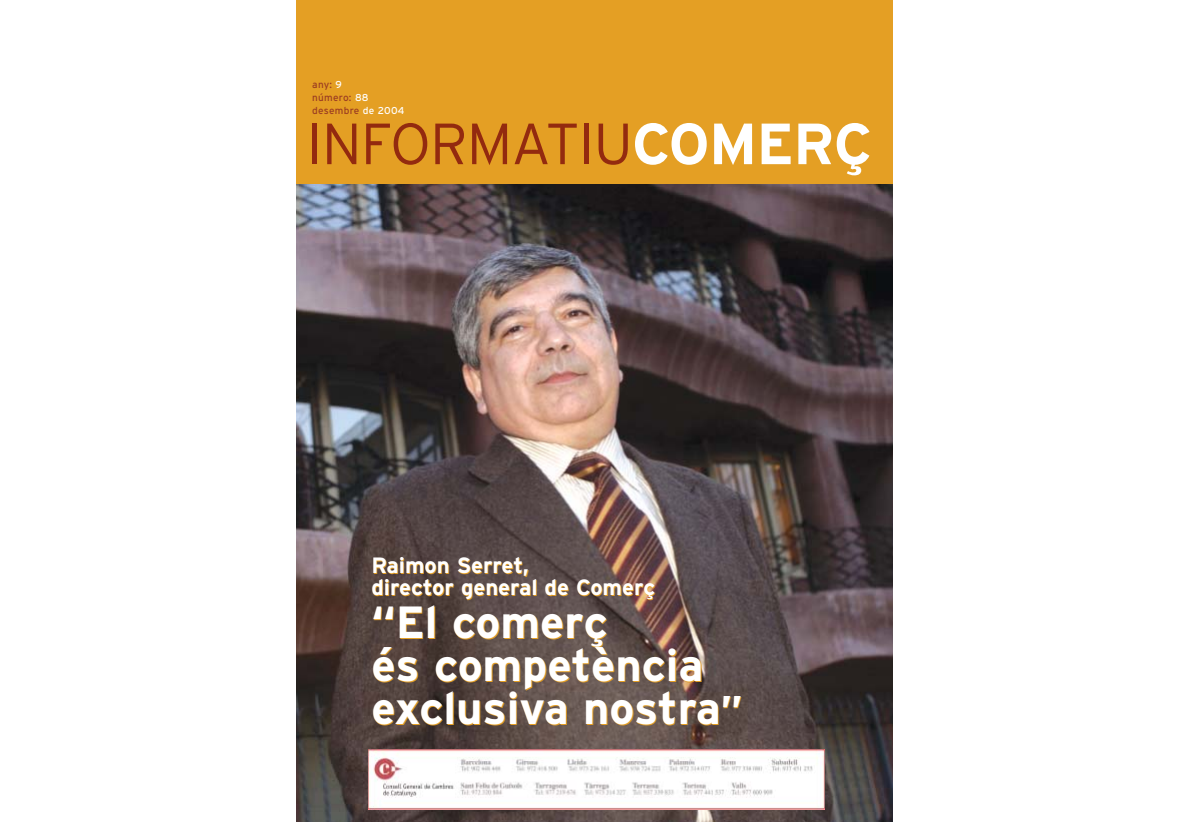
<style>
.page{position:relative;width:1190px;height:822px;background:#fff}
.page>*{position:absolute;margin:0;border:0;box-sizing:border-box;transform-origin:0 0}
.t1{font:300 58px "Interstate";letter-spacing:-.015em;color:#932a0f}
.t2{font:700 45px/43px "Interstate";color:#fff}
.t3{font:700 22.1px/22px "Interstate";color:#fff}
.t4{font:10px/13px "Interstate";letter-spacing:.025em;color:#9b3d22}
.s1{color:#fff}
.s2{font-weight:700;color:#fff}
.s3{font-size:40px}
</style>
<div class="page">
<img style="left:296px;top:184px;width:597px;height:638px">
<div style="left:296px;top:0;width:597px;height:184px;background:#e49f24"></div>
<img style="left:368px;top:750px;width:456px;height:59px">
<p class="t4" style="left:312px;top:79px;width:94px">any: <span class="s1">9<br></span>número: <span class="s1">88 </span>desembre <span class="s1">de 2004</span></p>
<p class="t1" style="left:307px;top:122px;width:567px">INFORMATIU<span class="s2">COMERÇ</span></p>
<p class="t3" style="left:371px;top:556px;width:286px">Raimon Serret,<br>director general de Comerç</p>
<p class="t2" style="left:371px;top:604px;width:373px">“El comerç<br>és competència exclusiva nostra<span class="s3">”</span></p>
</div>
